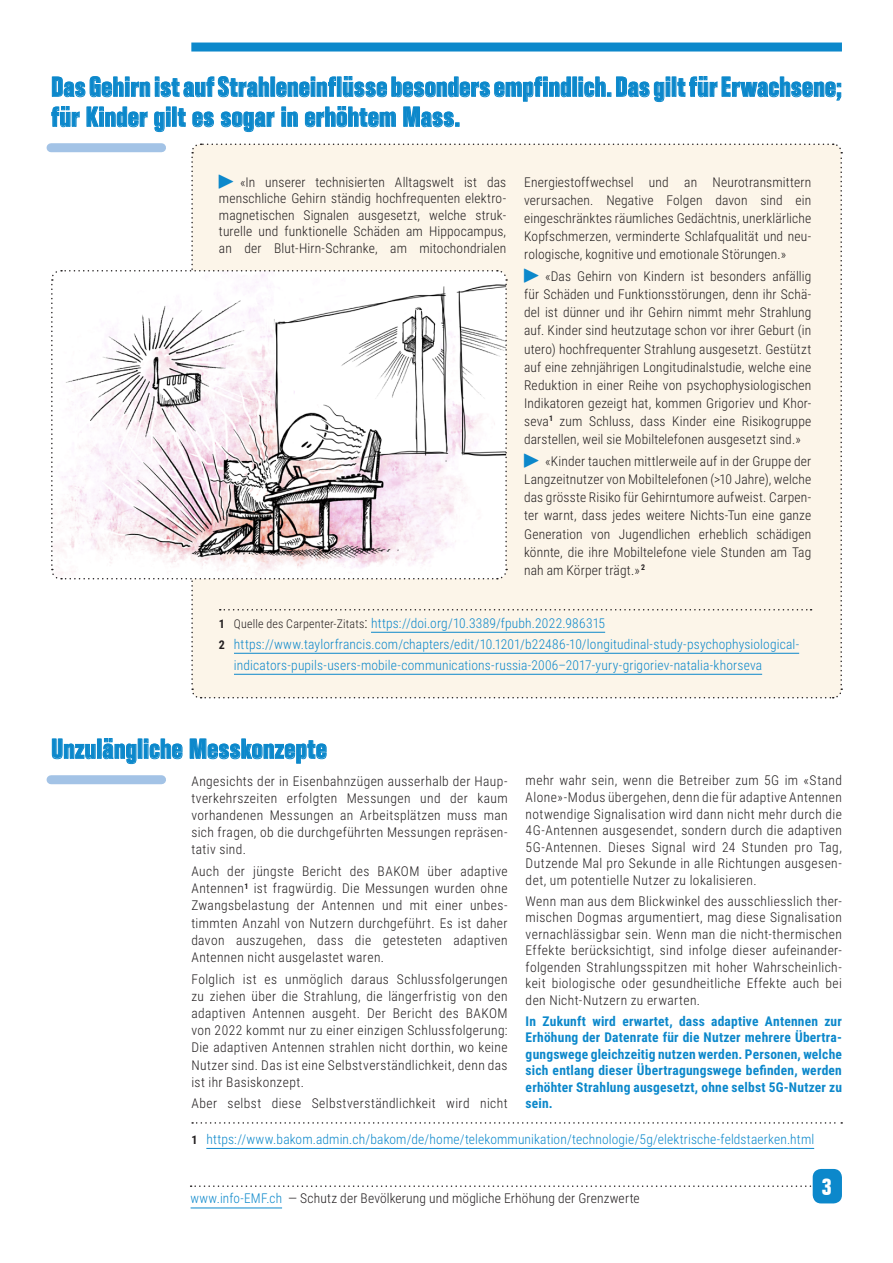
<style>
.page{position:relative;width:893px;height:1263px;background:#fff}
.page>*{position:absolute;margin:0;border:0;box-sizing:border-box;transform-origin:0 0}
.t1{font:700 condensed 27px/30px "Folio BT";letter-spacing:-.005em;color:#0c88cb}
.t2{font:700 condensed 24px "Folio BT";color:#fff}
.t3{font:300 13.5px/16.5px "Roboto Condensed";letter-spacing:.025em;color:#231f20;text-align:justify}
.t4{font:300 13.5px "Roboto Condensed";letter-spacing:.01em;color:#0c88cb}
.t5{font:700 13.5px/16.5px "Roboto Condensed";letter-spacing:.015em;color:#0c88cb;text-align:justify}
.s1{font-weight:700;font-size:12px;color:#231f20}
.s2{font-size:12px;color:#231f20}
.s3{font-size:15px;color:#231f20}
.s4{color:#0c88cb}
</style>
<div class="page">
<div style="left:191px;top:43px;width:651px;height:9px;background:#0c88cb"></div>
<svg style="left:191px;top:1185px;width:622px;height:2px"></svg>
<hr style="left:191px;top:1208px;width:91px;height:1px;background:#0c88cb">
<div style="left:813px;top:1169px;width:29px;height:34px;background:#0c88cb;border-radius:9px"></div>
<div style="left:573px;top:77px;width:4px;height:19px;border:1px solid #0c88cb"></div>
<svg style="left:579px;top:76px;width:91px;height:26px"></svg>
<svg style="left:677px;top:76px;width:164px;height:25px"></svg>
<svg style="left:51px;top:76px;width:520px;height:56px"></svg>
<div style="left:51px;top:775px;width:111px;height:9px;background:#a3c3e6"></div>
<svg style="left:52px;top:738px;width:44px;height:21px"></svg>
<div style="left:97px;top:739px;width:4px;height:19px;border:1px solid #0c88cb"></div>
<svg style="left:103px;top:738px;width:34px;height:26px"></svg>
<svg style="left:144px;top:738px;width:39px;height:21px"></svg>
<svg style="left:189px;top:738px;width:138px;height:26px"></svg>
<svg style="left:192px;top:1122px;width:650px;height:2px"></svg>
<hr style="left:206px;top:1148px;width:608px;height:1px;background:#0c88cb">
<svg style="left:50px;top:143px;width:793px;height:556px"></svg>
<h1 class="t1" style="left:51px;top:72px;width:792px">Das Gehirn ist auf Strahleneinflüsse besonders empfindlich. Das gilt für Erwachsene; für Kinder gilt es sogar in erhöhtem Mass.</h1>
<p class="t3" style="left:219px;top:173px;width:289px;text-indent:21px">«In unserer technisierten Alltagswelt ist das menschliche Gehirn ständig hochfrequenten elektro&shy;magnetischen Signalen ausgesetzt, welche struk&shy;turelle und funktionelle Schäden am Hippocampus, an der Blut-Hirn-Schranke, am mitochondrialen</p>
<p class="t3" style="left:524px;top:172px;width:289px;line-height:18.1px">Energiestoffwechsel und an Neurotransmittern verursachen. Negative Folgen davon sind ein eingeschränktes räumliches Gedächtnis, unerklärliche Kopfschmerzen, verminderte Schlafqualität und neu&shy;rologische, kognitive und emotionale Störungen.»</p>
<p class="t3" style="left:524px;top:267px;width:289px;line-height:18px;text-indent:21px">«Das Gehirn von Kindern ist besonders anfällig für Schäden und Funktionsstörungen, denn ihr Schä&shy;del ist dünner und ihr Gehirn nimmt mehr Strahlung auf. Kinder sind heutzutage schon vor ihrer Geburt (in utero) hochfrequenter Strahlung ausgesetzt. Gestützt auf eine zehnjährigen Longitudinalstudie, welche eine Reduktion in einer Reihe von psychophysiologischen Indikatoren gezeigt hat, kommen Grigoriev und Khor&shy;seva<sup>1</sup> zum Schluss, dass Kinder eine Risikogruppe darstellen, weil sie Mobiltelefonen ausgesetzt sind.»</p>
<p class="t3" style="left:524px;top:452px;width:289px;line-height:18.1px;text-indent:21px">«Kinder tauchen mittlerweile auf in der Gruppe der Langzeitnutzer von Mobiltelefonen (&gt;10 Jahre), welche das grösste Risiko für Gehirntumore aufweist. Carpen&shy;ter warnt, dass jedes weitere Nichts-Tun eine ganze Generation von Jugendlichen erheblich schädigen könnte, die ihre Mobiltelefone viele Stunden am Tag nah am Körper trägt.» <sup>2</sup></p>
<p class="t4" style="left:219px;top:613px;width:388px"><span class="s1">1</span> <span class="s2">Quelle des Carpenter-Zitats</span><span class="s3">:</span> https://doi.org/10.3389/fpubh.2022.986315</p>
<p class="t4" style="left:219px;top:634px;width:582px"><span class="s1">2</span> https://www.taylorfrancis.com/chapters/edit/10.1201/b22486-10/longitudinal-study-psychophysiological-</p>
<p class="t4" style="left:234px;top:655px;width:530px">indicators-pupils-users-mobile-communications-russia-2006–2017-yury-grigoriev-natalia-khorseva</p>
<h1 class="t1" style="left:51px;top:733px;width:278px">Unzulängliche Messkonzepte</h1>
<p class="t3" style="left:191px;top:771px;width:318px;line-height:17.2px">Angesichts der in Eisenbahnzügen ausserhalb der Haup&shy;tverkehrszeiten erfolgten Messungen und der kaum vorhandenen Messungen an Arbeitsplätzen muss man sich fragen, ob die durchgeführten Messungen repräsen&shy;tativ sind.</p>
<p class="t3" style="left:191px;top:862px;width:318px;line-height:17.2px">Auch der jüngste Bericht des BAKOM über adaptive Antennen<sup>1</sup> ist fragwürdig. Die Messungen wurden ohne Zwangsbelastung der Antennen und mit einer unbes&shy;timmten Anzahl von Nutzern durchgeführt. Es ist daher davon auszugehen, dass die getesteten adaptiven Antennen nicht ausgelastet waren.</p>
<p class="t3" style="left:191px;top:969px;width:318px;line-height:17.2px">Folglich ist es unmöglich daraus Schlussfolgerungen zu ziehen über die Strahlung, die längerfristig von den adaptiven Antennen ausgeht. Der Bericht des BAKOM von 2022 kommt nur zu einer einzigen Schlussfolgerung:<br>Die adaptiven Antennen strahlen nicht dorthin, wo keine Nutzer sind. Das ist eine Selbstverständlichkeit, denn das ist ihr Basiskonzept.</p>
<p class="t3" style="left:191px;top:1095px;width:318px">Aber selbst diese Selbstverständlichkeit wird nicht</p>
<p class="t4" style="left:191px;top:1130px;width:624px"><span class="s1">1</span> https://www.bakom.admin.ch/bakom/de/home/telekommunikation/technologie/5g/elektrische-feldstaerken.html</p>
<p class="t3" style="left:526px;top:772px;width:318px">mehr wahr sein, wenn die Betreiber zum 5G im «Stand Alone»-Modus übergehen, denn die für adaptive Antennen notwendige Signalisation wird dann nicht mehr durch die 4G-Antennen ausgesendet, sondern durch die adaptiven 5G-Antennen. Dieses Signal wird 24 Stunden pro Tag, Dutzende Mal pro Sekunde in alle Richtungen ausgesen&shy;det, um potentielle Nutzer zu lokalisieren.</p>
<p class="t3" style="left:526px;top:892px;width:318px">Wenn man aus dem Blickwinkel des ausschliesslich ther&shy;mischen Dogmas argumentiert, mag diese Signalisation vernachlässigbar sein. Wenn man die nicht-thermischen Effekte berücksichtigt, sind infolge dieser aufeinander&shy;folgenden Strahlungsspitzen mit hoher Wahrscheinlich&shy;keit biologische oder gesundheitliche Effekte auch bei den Nicht-Nutzern zu erwarten.</p>
<p class="t5" style="left:526px;top:1012px;width:318px">In Zukunft wird erwartet, dass adaptive Antennen zur Erhöhung der Datenrate für die Nutzer mehrere Übertra&shy;gungswege gleichzeitig nutzen werden. Personen, welche sich entlang dieser Übertragungswege befinden, werden erhöhter Strahlung ausgesetzt, ohne selbst 5G-Nutzer zu sein.</p>
<p class="t3" style="left:191px;top:1190px;width:451px"><span class="s4">www.info-EMF.ch</span> — Schutz der Bevölkerung und mögliche Erhöhung der Grenzwerte</p>
<h2 class="t2" style="left:822px;top:1172px;width:12px">3</h2>
</div>
